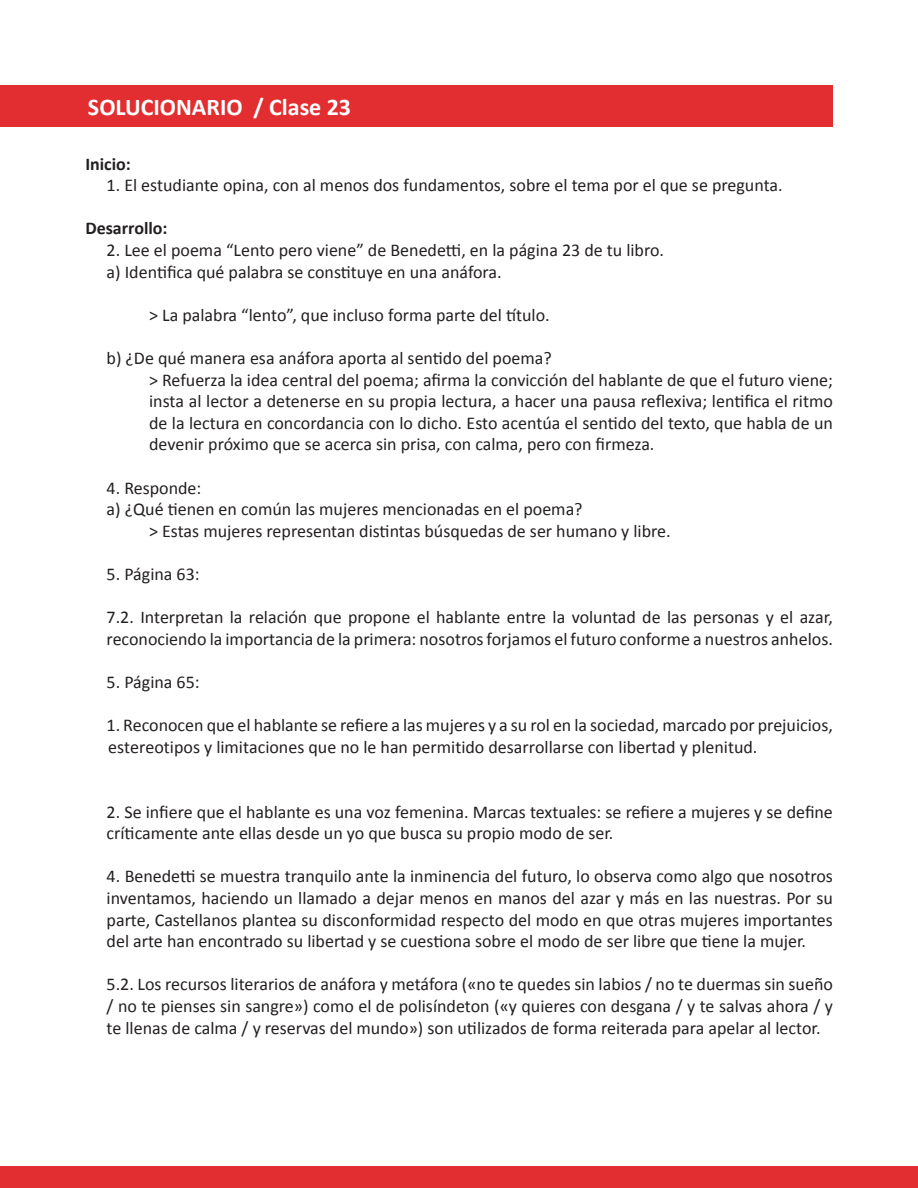
<style>
.page{position:relative;width:918px;height:1188px;background:#fff}
.page>*{position:absolute;margin:0;border:0;box-sizing:border-box;transform-origin:0 0}
.t1{font:700 24px "Calibri";color:#fff}
.t2{font:18px/21.6px "Calibri";color:#231f20;text-align:justify}
.t3{font:700 18px "Calibri";color:#231f20}
</style>
<div class="page">
<div style="left:0;top:85px;width:833px;height:41px;background:#e22e31"></div>
<div style="left:0;top:1167px;width:918px;height:21px;background:#e22e31"></div>
<p class="t1" style="left:88px;top:90px;width:265px">SOLUCIONARIO / Clase 23</p>
<p class="t3" style="left:85px;top:151px;width:47px">Inicio:</p>
<p class="t2" style="left:107px;top:174px;width:678px">1. El estudiante opina, con al menos dos fundamentos, sobre el tema por el que se pregunta.</p>
<p class="t3" style="left:85px;top:216px;width:84px">Desarrollo:</p>
<p class="t2" style="left:107px;top:238px;width:559px">2. Lee el poema “Lento pero viene” de Benedetti, en la página 23 de tu libro.</p>
<p class="t2" style="left:107px;top:260px;width:397px">a) Identifica qué palabra se constituye en una anáfora.</p>
<p class="t2" style="left:149px;top:303px;width:402px">&gt; La palabra “lento”, que incluso forma parte del título.</p>
<p class="t2" style="left:107px;top:346px;width:447px">b) ¿De qué manera esa anáfora aporta al sentido del poema?</p>
<p class="t2" style="left:149px;top:368px;width:685px">&gt; Refuerza la idea central del poema; afirma la convicción del hablante de que el futuro viene; insta al lector a detenerse en su propia lectura, a hacer una pausa reflexiva; lentifica el ritmo de la lectura en concordancia con lo dicho. Esto acentúa el sentido del texto, que habla de un devenir próximo que se acerca sin prisa, con calma, pero con firmeza.</p>
<p class="t2" style="left:107px;top:476px;width:96px">4. Responde:</p>
<p class="t2" style="left:107px;top:498px;width:478px">a) ¿Qué tienen en común las mujeres mencionadas en el poema?</p>
<p class="t2" style="left:149px;top:519px;width:523px">&gt; Estas mujeres representan distintas búsquedas de ser humano y libre.</p>
<p class="t2" style="left:107px;top:562px;width:95px">5. Página 63:</p>
<p class="t2" style="left:107px;top:606px;width:728px">7.2. Interpretan la relación que propone el hablante entre la voluntad de las personas y el azar, reconociendo la importancia de la primera: nosotros forjamos el futuro conforme a nuestros anhelos.</p>
<p class="t2" style="left:107px;top:670px;width:95px">5. Página 65:</p>
<p class="t2" style="left:107px;top:714px;width:728px">1. Reconocen que el hablante se refiere a las mujeres y a su rol en la sociedad, marcado por prejuicios,</p>
<p class="t2" style="left:108px;top:735px;width:651px">estereotipos y limitaciones que no le han permitido desarrollarse con libertad y plenitud.</p>
<p class="t2" style="left:107px;top:800px;width:728px">2. Se infiere que el hablante es una voz femenina. Marcas textuales: se refiere a mujeres y se define críticamente ante ellas desde un yo que busca su propio modo de ser.</p>
<p class="t2" style="left:107px;top:865px;width:728px">4. Benedetti se muestra tranquilo ante la inminencia del futuro, lo observa como algo que nosotros inventamos, haciendo un llamado a dejar menos en manos del azar y más en las nuestras. Por su parte, Castellanos plantea su disconformidad respecto del modo en que otras mujeres importantes del arte han encontrado su libertad y se cuestiona sobre el modo de ser libre que tiene la mujer.</p>
<p class="t2" style="left:107px;top:973px;width:728px">5.2. Los recursos literarios de anáfora y metáfora («no te quedes sin labios / no te duermas sin sueño / no te pienses sin sangre») como el de polisíndeton («y quieres con desgana / y te salvas ahora / y te llenas de calma / y reservas del mundo») son utilizados de forma reiterada para apelar al lector.</p>
</div>
